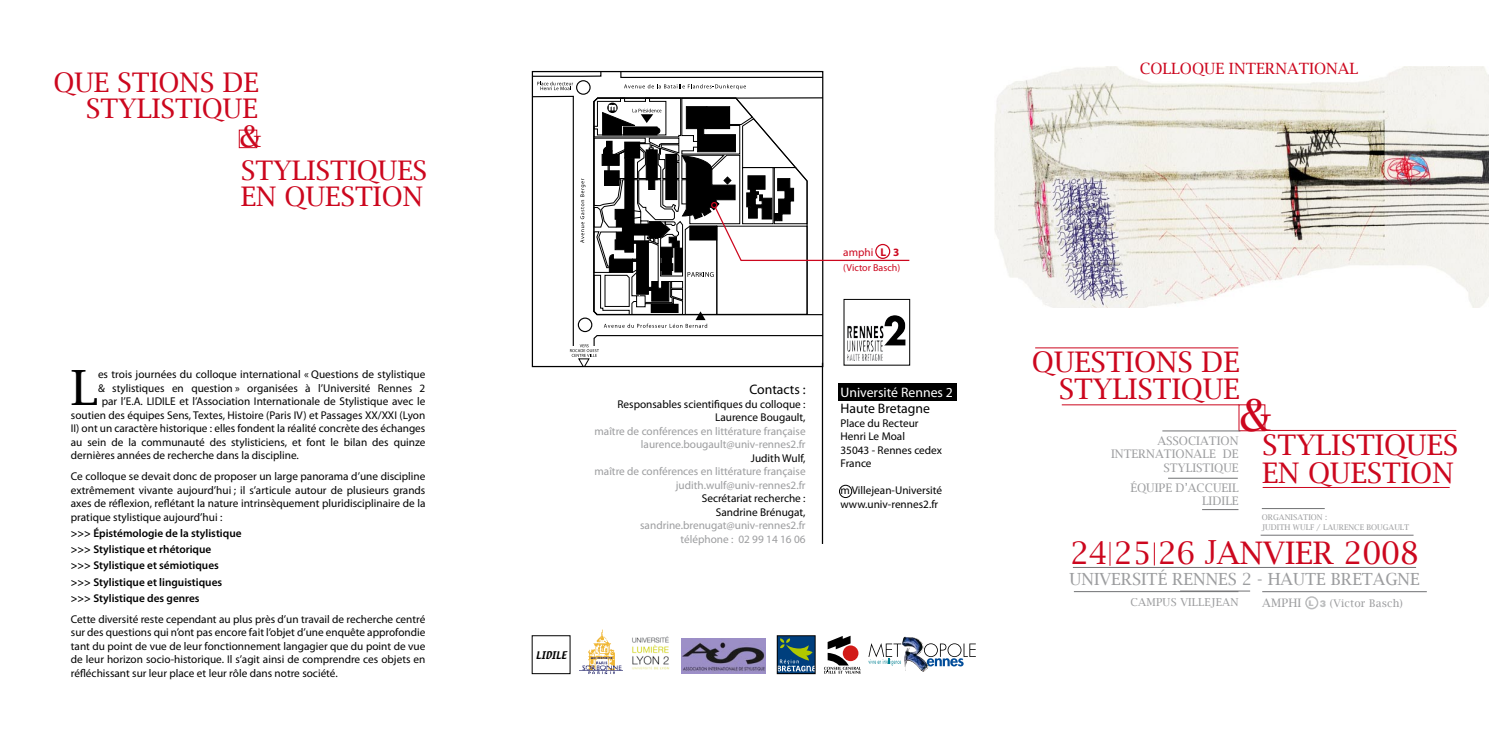
<style>
.page{position:relative;width:1489px;height:745px;background:#fff}
.page>*{position:absolute;margin:0;border:0;box-sizing:border-box;transform-origin:0 0}
.t1{font:48.62px "Lucida Bright";color:#000}
.t2{font:44px "Lucida Bright";color:#cc071e}
.t3{font:31.12px "Lucida Bright";color:#cc071e}
.t4{font:29.75px "Lucida Bright";color:#cc071e}
.t5{font:28.38px/27.2px "Lucida Bright";color:#cc071e;text-align:right}
.t6{font:27px/25.9px "Lucida Bright";color:#cc071e;text-align:right}
.t7{font:16.75px "Lucida Bright";color:#9c9d9f}
.t8{font:15.62px "Lucida Bright";color:#cc071e}
.t9{font:13.75px "Myriad Pro";color:#000}
.t10{font:13.75px "Myriad Pro";color:#fff}
.t11{font:11.75px/13.6px "Lucida Bright";color:#9c9d9f;text-align:right}
.t12{font:11.62px "Lucida Bright";color:#9c9d9f}
.t13{font:11.25px/13.5px "Myriad Pro";color:#000;text-align:justify}
.t14{font:11.25px/13.5px "Myriad Pro";color:#9c9d9f;text-align:right}
.t15{font:600 11.25px/16.2px "Myriad Pro";color:#000}
.t16{font:11.25px "Myriad Pro";color:#cc071e}
.t17{font:10.88px "Lucida Bright";letter-spacing:.02em;color:#9c9d9f}
.t18{font:10.5px "Lucida Bright";color:#9c9d9f}
.t19{font:10px "Myriad Pro";color:#cc071e}
.t20{font:9.25px "Textile";color:#000}
.t21{font:7.75px/10.1px "Lucida Bright";color:#9c9d9f}
.s1{font-weight:700}
.s2{font-size:27.62px}
.s3{font-family:"Helvetica";font-weight:900;font-size:7.75px;color:#bcbdbe}
.s4{font-family:"Helvetica";font-weight:900;font-size:9.38px;color:#bcbdbe}
</style>
<div class="page">
<div style="left:838px;top:383px;width:119px;height:17px;background:#000"></div>
<hr style="left:1179px;top:590px;width:70px;height:1px;background:#707173">
<svg style="left:533px;top:73px;width:288px;height:271px"></svg>
<svg style="left:570px;top:344px;width:29px;height:21px"></svg>
<div style="left:531px;top:71px;width:292px;height:296px;border:1px solid #000"></div>
<div style="left:239px;top:130px;width:18px;height:18px;border:1px solid #cc071e"></div>
<img style="left:847px;top:315px;width:59px;height:46px">
<hr style="left:821px;top:362px;width:2px;height:181px;background:#000">
<svg style="left:537px;top:80px;width:270px;height:252px"></svg>
<hr style="left:741px;top:259px;width:168px;height:2px;background:#cc071e">
<div style="left:875px;top:244px;width:15px;height:15px;border:1px solid #cc071e;border-radius:50%"></div>
<img style="left:994px;top:66px;width:494px;height:241px">
<hr style="left:1167px;top:477px;width:70px;height:1px;background:#707173">
<hr style="left:1201px;top:509px;width:37px;height:1px;background:#707173">
<hr style="left:1072px;top:567px;width:343px;height:1px;background:#707173">
<hr style="left:1073px;top:591px;width:165px;height:1px;background:#707173">
<svg style="left:1153px;top:542px;width:1px;height:23px"></svg>
<svg style="left:1109px;top:541px;width:1px;height:24px"></svg>
<hr style="left:1061px;top:404px;width:178px;height:1px;background:#cc071e">
<hr style="left:1262px;top:487px;width:187px;height:1px;background:#cc071e">
<hr style="left:1264px;top:430px;width:192px;height:1px;background:#cc071e">
<hr style="left:1035px;top:347px;width:203px;height:1px;background:#cc071e">
<hr style="left:1162px;top:430px;width:78px;height:1px;background:#707173">
<hr style="left:1260px;top:534px;width:153px;height:1px;background:#707173">
<hr style="left:1261px;top:508px;width:63px;height:1px;background:#707173">
<div style="left:1304px;top:596px;width:14px;height:13px;border:1px solid #bcbdbe;border-radius:50%"></div>
<hr style="left:1262px;top:591px;width:164px;height:1px;background:#707173">
<div style="left:839px;top:484px;width:13px;height:13px;border:1px solid #000;border-radius:50%"></div>
<img style="left:681px;top:638px;width:84px;height:35px">
<img style="left:579px;top:629px;width:43px;height:44px">
<svg style="left:778px;top:637px;width:35px;height:34px"></svg>
<svg style="left:824px;top:635px;width:37px;height:38px"></svg>
<svg style="left:928px;top:643px;width:47px;height:23px"></svg>
<svg style="left:868px;top:643px;width:33px;height:22px"></svg>
<img style="left:905px;top:644px;width:23px;height:27px">
<img style="left:904px;top:636px;width:23px;height:34px">
<img style="left:632px;top:636px;width:37px;height:34px">
<h3 class="t6" style="left:53px;top:69px;width:207px">QUE STIONS DE<br>STYLISTIQUE</h3>
<h3 class="t6" style="left:241px;top:157px;width:188px;text-align:left">STYLISTIQUES<br>EN QUESTION</h3>
<h3 class="t4" style="left:240px;top:120px;width:22px">&amp;</h3>
<h1 class="t1" style="left:71px;top:360px;width:29px">L</h1>
<p class="t13" style="left:98px;top:367px;width:329px">es trois journées du colloque international « Questions de stylistique</p>
<p class="t13" style="left:98px;top:381px;width:329px">&amp; stylistiques en question » organisées à l’Université Rennes 2</p>
<p class="t13" style="left:102px;top:394px;width:325px">par l’E.A. LIDILE et l’Association Internationale de Stylistique avec le</p>
<p class="t13" style="left:71px;top:408px;width:356px">soutien des équipes Sens, Textes, Histoire (Paris IV) et Passages XX/XXI (Lyon</p>
<p class="t13" style="left:71px;top:421px;width:356px">II) ont un caractère historique : elles fondent la réalité concrète des échanges</p>
<p class="t13" style="left:71px;top:435px;width:356px">au sein de la communauté des stylisticiens, et font le bilan des quinze</p>
<p class="t13" style="left:71px;top:448px;width:229px">dernières années de recherche dans la discipline.</p>
<p class="t13" style="left:71px;top:469px;width:356px">Ce colloque se devait donc de proposer un large panorama d’une discipline extrêmement vivante aujourd’hui ; il s’articule autour de plusieurs grands axes de réflexion, reflétant la nature intrinsèquement pluridisciplinaire de la pratique stylistique aujourd’hui :</p>
<p class="t15" style="left:71px;top:524px;width:172px">&gt;&gt;&gt; Épistémologie de la stylistique &gt;&gt;&gt; Stylistique et rhétorique<br>&gt;&gt;&gt; Stylistique et sémiotiques &gt;&gt;&gt; Stylistique et linguistiques &gt;&gt;&gt; Stylistique des genres</p>
<p class="t13" style="left:71px;top:611px;width:356px">Cette diversité reste cependant au plus près d’un travail de recherche centré sur des questions qui n’ont pas encore fait l’objet d’une enquête approfondie tant du point de vue de leur fonctionnement langagier que du point de vue de leur horizon socio-historique. Il s’agit ainsi de comprendre ces objets en réfléchissant sur leur place et leur rôle dans notre société.</p>
<p class="t16" style="left:843px;top:245px;width:58px">amphi <span class="s1">L 3</span></p>
<p class="t19" style="left:843px;top:261px;width:58px">(Victor Basch)</p>
<p class="t9" style="left:749px;top:381px;width:58px">Contacts :</p>
<p class="t13" style="left:617px;top:397px;width:190px;text-align:right">Responsables scientifiques du colloque :<br>Laurence Bougault,</p>
<p class="t14" style="left:594px;top:424px;width:213px">maître de conférences en littérature française laurence.bougault@univ-rennes2.fr</p>
<p class="t13" style="left:751px;top:451px;width:56px">Judith Wulf,</p>
<p class="t14" style="left:594px;top:464px;width:213px">maître de conférences en littérature française judith.wulf@univ-rennes2.fr</p>
<p class="t13" style="left:701px;top:491px;width:105px;text-align:right">Secrétariat recherche :<br>Sandrine Brénugat,</p>
<p class="t14" style="left:640px;top:518px;width:167px">sandrine.brenugat@univ-rennes2.fr téléphone : 02 99 14 16 06</p>
<p class="t10" style="left:840px;top:383px;width:114px">Université Rennes 2</p>
<p class="t9" style="left:840px;top:400px;width:91px">Haute Bretagne</p>
<p class="t13" style="left:840px;top:416px;width:103px;text-align:left">Place du Recteur<br>Henri Le Moal<br>35043 - Rennes cedex<br>France</p>
<p class="t13" style="left:840px;top:483px;width:103px">m Villejean-Université www.univ-rennes2.fr</p>
<p class="t20" style="left:535px;top:648px;width:32px">LIDILE</p>
<h3 class="t8" style="left:1139px;top:60px;width:219px">COLLOQUE INTERNATIONAL</h3>
<h3 class="t5" style="left:1031px;top:348px;width:209px">QUESTIONS DE<br>STYLISTIQUE</h3>
<h2 class="t2" style="left:1239px;top:389px;width:32px">&amp;</h2>
<h3 class="t5" style="left:1261px;top:431px;width:198px;text-align:left">STYLISTIQUES<br>EN QUESTION</h3>
<p class="t11" style="left:1110px;top:433px;width:129px">ASSOCIATION<br>INTERNATIONALE DE<br>STYLISTIQUE</p>
<p class="t11" style="left:1130px;top:481px;width:110px;line-height:12.6px">ÉQUIPE D’ACCUEIL<br>LIDILE</p>
<h3 class="t3" style="left:1069px;top:534px;width:350px">24 25 26 <span class="s2">J</span>ANVIER 2008</h3>
<h3 class="t7" style="left:1069px;top:569px;width:351px">UNIVERSITÉ RENNES 2 - HAUTE BRETAGNE</h3>
<p class="t21" style="left:1261px;top:511px;width:149px">ORGANISATION :<br>JUDITH WULF / LAURENCE BOUGAULT</p>
<p class="t17" style="left:1130px;top:595px;width:110px">CAMPUS VILLEJEAN</p>
<p class="t12" style="left:1262px;top:595px;width:9px">AMPHI</p>
<p class="t18" style="left:1308px;top:596px;width:96px"><span class="s3">L</span> <span class="s4">3</span> (VICTOR BASCH)</p>
</div>
